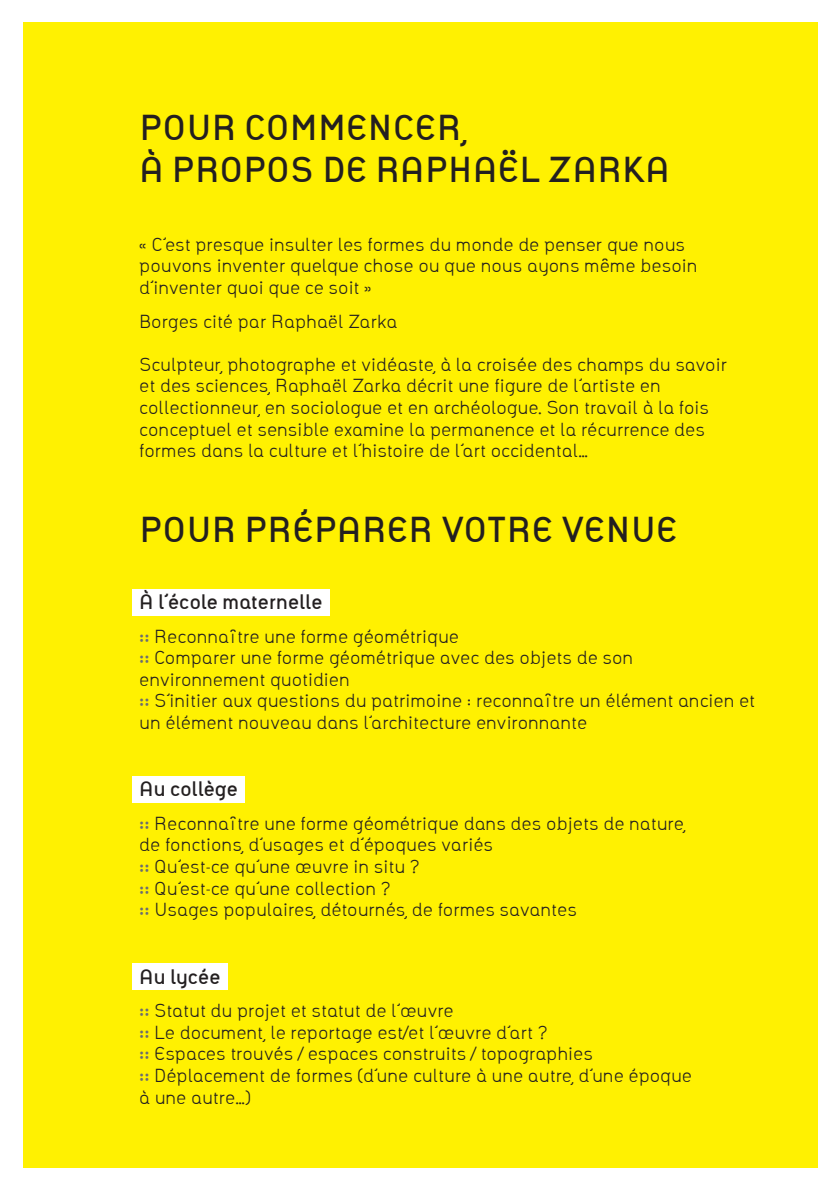
<style>
.page{position:relative;width:840px;height:1191px;background:#fff}
.page>*{position:absolute;margin:0;border:0;box-sizing:border-box;transform-origin:0 0}
.t1{font:700 34.4px/41.2px "Agence";color:#231f20}
.t2{font:700 20px "Agence";color:#231f20}
.t3{font:300 18px/21.6px "Agence";color:#231f20}
.s1{font-weight:700;color:#6c6d70}
</style>
<div class="page">
<div style="left:23px;top:23px;width:793px;height:1145px;background:#fff101"></div>
<div style="left:132px;top:589px;width:198px;height:27px;background:#fff"></div>
<div style="left:132px;top:776px;width:113px;height:26px;background:#fff"></div>
<div style="left:132px;top:963px;width:96px;height:26px;background:#fff"></div>
<h1 class="t1" style="left:139px;top:107px;width:532px">POUR COMMENCER,<br>À PROPOS DE RAPHAËL ZARKA</h1>
<p class="t3" style="left:139px;top:234px;width:559px">« C’est presque insulter les formes du monde de penser que nous pouvons inventer quelque chose ou que nous ayons même besoin d’inventer quoi que ce soit »</p>
<p class="t3" style="left:139px;top:310px;width:259px">Borges cité par Raphaël Zarka</p>
<p class="t3" style="left:139px;top:354px;width:589px">Sculpteur, photographe et vidéaste, à la croisée des champs du savoir et des sciences, Raphaël Zarka décrit une f igure de l’artiste en collectionneur, en sociologue et en archéologue. Son travail à la fois conceptuel et sensible examine la permanence et la récurrence des formes dans la culture et l’histoire de l’art occidental…</p>
<h1 class="t1" style="left:139px;top:508px;width:539px">POUR PRÉPARER VOTRE VENUE</h1>
<p class="t2" style="left:139px;top:590px;width:184px">À L’ÉCOLE MATERNELLE</p>
<p class="t3" style="left:139px;top:625px;width:617px"><span class="s1">::</span> Reconnaître une forme géométrique<br><span class="s1">::</span> Comparer une forme géométrique avec des objets de son environnement quotidien<br><span class="s1">::</span> S’initier aux questions du patrimoine : reconnaître un élément ancien et un élément nouveau dans l’architecture environnante</p>
<p class="t2" style="left:139px;top:777px;width:100px">A U COLLÈGE</p>
<p class="t3" style="left:139px;top:812px;width:547px"><span class="s1">::</span> Reconnaître une forme géométrique dans des objets de nature, de fonctions, d’usages et d’époques variés<br><span class="s1">::</span> Qu’est-ce qu’une œuvre in situ ?<br><span class="s1">::</span> Qu’est-ce qu’une collection ?<br><span class="s1">::</span> Usages populaires, détournés, de formes savantes</p>
<p class="t2" style="left:139px;top:964px;width:83px">A U LYCÉE</p>
<p class="t3" style="left:139px;top:1000px;width:554px"><span class="s1">::</span> Statut du projet et statut de l’œuvre<br><span class="s1">::</span> Le document, le reportage est/et l’œuvre d’art ?<br><span class="s1">::</span> Espaces trouvés / espaces construits / topographies<br><span class="s1">::</span> Déplacement de formes (d’une culture à une autre, d’une époque à une autre…)</p>
</div>
